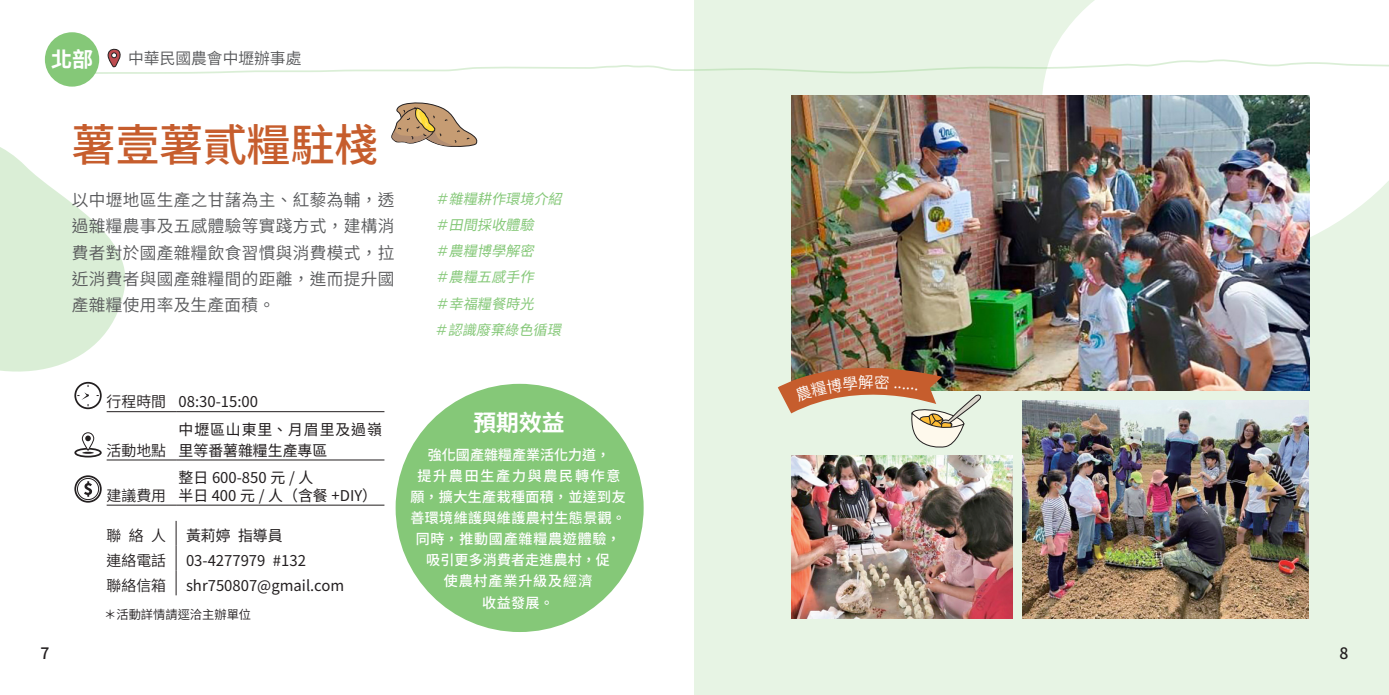
<style>
.page{position:relative;width:1389px;height:695px;background:#fff}
.page>*{position:absolute;margin:0;border:0;box-sizing:border-box;transform-origin:0 0}
.t1{font:500 43.75px "Source Han Sans HC";color:#c65d2d}
.t2{font:700 22.75px "Source Han Sans HC";color:#fff}
.t3{font:700 21px "Source Han Sans HC";color:#fff}
.t4{font:16.62px/26.2px "Source Han Sans HC";letter-spacing:.02em;color:#57585a;text-align:justify}
.t5{font:15.75px "Source Han Sans HC";color:#57585a}
.t6{font:500 15.75px "Source Han Sans HC";color:#231f20}
.t7{font:14.88px "Source Han Sans HC";color:#231f20}
.t8{font:14.88px "Source Han Sans HC";color:#231f20}
.t9{font:14.88px/21px "Source Han Sans HC";letter-spacing:.06em;color:#231f20}
.t10{font:500 14px/21.2px "Source Han Sans HC";letter-spacing:.03em;color:#fff;text-align:center}
.t11{font:italic 14px "Source Han Sans HC";color:#85c878}
.t12{font:12.25px "Source Han Sans HC";color:#231f20}
</style>
<div class="page">
<div style="left:694px;top:0;width:695px;height:694px;background:#e7f4e4"></div>
<svg style="left:1002px;top:0;width:387px;height:302px;fill:#fff"></svg>
<div style="left:45px;top:32px;width:54px;height:55px;background:#85c878;border-radius:50%"></div>
<svg style="left:48px;top:49px;width:1341px;height:26px"></svg>
<hr style="left:107px;top:411px;width:69px;height:1px;background:#231f20">
<hr style="left:176px;top:411px;width:208px;height:1px;background:#231f20">
<hr style="left:107px;top:459px;width:69px;height:1px;background:#231f20">
<hr style="left:176px;top:459px;width:208px;height:1px;background:#231f20">
<hr style="left:107px;top:504px;width:69px;height:1px;background:#231f20">
<hr style="left:176px;top:504px;width:208px;height:1px;background:#231f20">
<div style="left:74px;top:382px;width:28px;height:27px;border:2px solid #231f20;border-radius:50%"></div>
<svg style="left:0;top:147px;width:126px;height:259px"></svg>
<div style="left:74px;top:448px;width:28px;height:9px;border:2px solid #231f20;border-radius:50%"></div>
<svg style="left:82px;top:432px;width:12px;height:18px"></svg>
<div style="left:82px;top:432px;width:12px;height:18px;border:1px solid #231f20;border-radius:6px"></div>
<svg style="left:85px;top:435px;width:6px;height:6px"></svg>
<svg style="left:82px;top:451px;width:12px;height:2px"></svg>
<div style="left:74px;top:475px;width:28px;height:27px;border:2px solid #231f20;border-radius:50%"></div>
<svg style="left:84px;top:481px;width:8px;height:15px"></svg>
<div style="left:77px;top:478px;width:22px;height:22px;border:1px solid #231f20;border-radius:50%"></div>
<svg style="left:176px;top:521px;width:1px;height:74px"></svg>
<div style="left:396px;top:384px;width:248px;height:248px;background:#85c878;border-radius:50%"></div>
<img style="left:1023px;top:400px;width:285px;height:218px">
<img style="left:792px;top:96px;width:517px;height:294px">
<img style="left:792px;top:456px;width:221px;height:162px">
<svg style="left:391px;top:102px;width:87px;height:45px"></svg>
<img style="left:778px;top:352px;width:204px;height:95px">
<h3 class="t3" style="left:51px;top:48px;width:44px">北部</h3>
<p class="t5" style="left:128px;top:49px;width:175px">中華民國農會中壢辦事處</p>
<p class="t1" style="left:72px;top:120px;width:308px">薯壹薯貳糧駐棧</p>
<p class="t4" style="left:72px;top:187px;width:324px">以中壢地區生產之甘藷為主、紅藜為輔，透過雜糧農事及五感體驗等實踐方式，建構消費者對於國產雜糧飲食習慣與消費模式，拉近消費者與國產雜糧間的距離，進而提升國產雜糧使用率及生產面積。</p>
<p class="t11" style="left:435px;top:190px;width:136px">＃雜糧耕作環境介紹</p>
<p class="t11" style="left:435px;top:217px;width:107px">＃田間採收體驗</p>
<p class="t11" style="left:435px;top:243px;width:107px">＃農糧博學解密</p>
<p class="t11" style="left:435px;top:269px;width:107px">＃農糧五感手作</p>
<p class="t11" style="left:435px;top:295px;width:107px">＃幸福糧餐時光</p>
<p class="t11" style="left:434px;top:322px;width:136px">＃認識廢棄綠色循環</p>
<p class="t8" style="left:107px;top:393px;width:61px">行程時間</p>
<p class="t7" style="left:179px;top:393px;width:81px">08:30-15:00</p>
<p class="t8" style="left:107px;top:442px;width:61px">活動地點</p>
<p class="t9" style="left:179px;top:419px;width:205px">中壢區山東里、月眉里及過嶺里等番薯雜糧生產專區</p>
<p class="t8" style="left:107px;top:487px;width:61px">建議費用</p>
<p class="t7" style="left:179px;top:469px;width:136px">整日 600-850 元 / 人</p>
<p class="t7" style="left:179px;top:487px;width:200px">半日 400 元 / 人（含餐 +DIY）</p>
<p class="t8" style="left:107px;top:527px;width:61px">聯絡人</p>
<p class="t7" style="left:186px;top:527px;width:98px">黃莉婷 指導員</p>
<p class="t8" style="left:107px;top:552px;width:61px">連絡電話</p>
<p class="t7" style="left:186px;top:552px;width:121px">03-4277979 #132</p>
<p class="t8" style="left:107px;top:577px;width:61px">聯絡信箱</p>
<p class="t7" style="left:186px;top:577px;width:160px">shr750807@gmail.com</p>
<p class="t12" style="left:104px;top:607px;width:149px">＊活動詳情請逕洽主辦單位</p>
<p class="t2" style="left:473px;top:410px;width:92px">預期效益</p>
<p class="t10" style="left:410px;top:444px;width:217px">強化國產雜糧產業活化力道，<br>提升農田生產力與農民轉作意願，擴大生產栽種面積，並達到友善環境維護與維護農村生態景觀。同時，推動國產雜糧農遊體驗，吸引更多消費者走進農村，促<br>使農村產業升級及經濟<br>收益發展。</p>
<p class="t6" style="left:41px;top:644px;width:10px">7</p>
<p class="t6" style="left:1339px;top:644px;width:10px">8</p>
</div>
